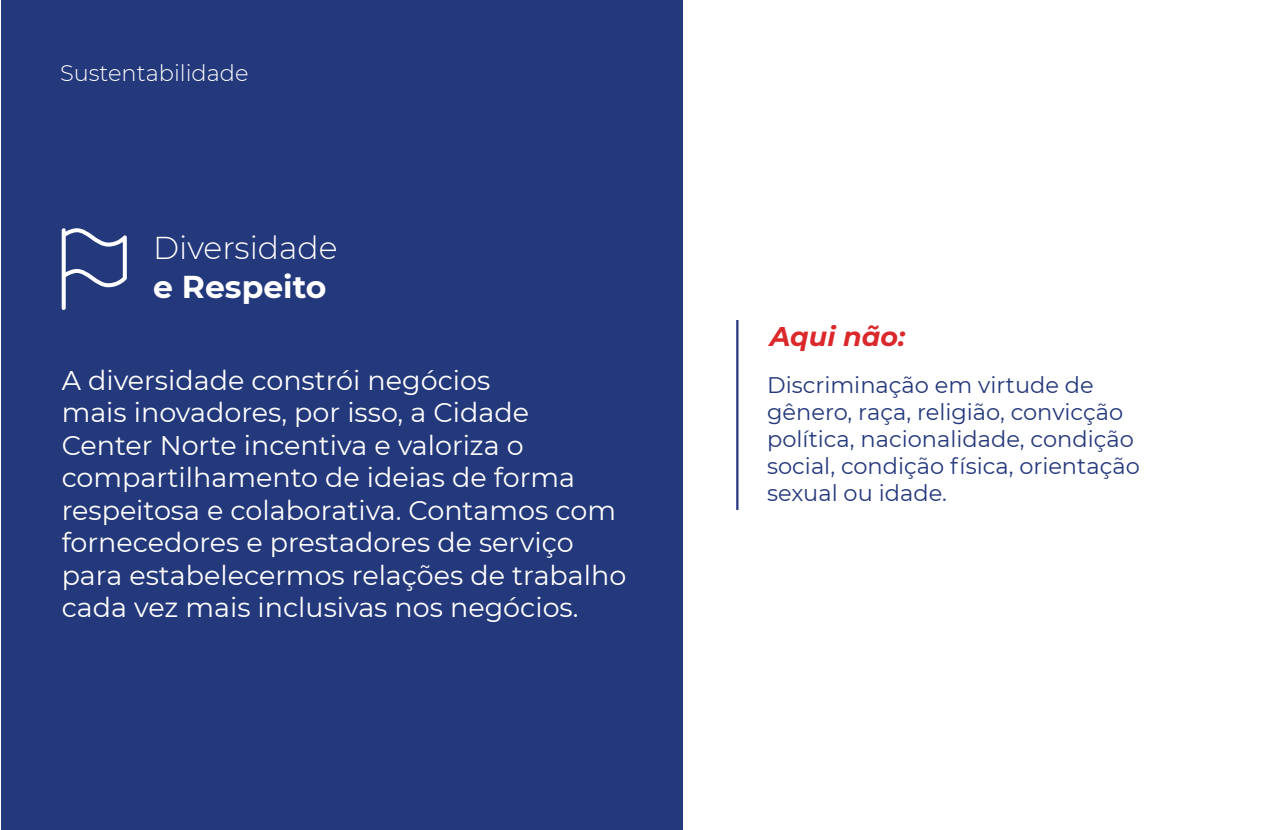
<style>
.page{position:relative;width:1276px;height:830px;background:#fff}
.page>*{position:absolute;margin:0;border:0;box-sizing:border-box;transform-origin:0 0}
.t1{font:300 31.5px "Montserrat";color:#fff}
.t2{font:700 31.5px "Montserrat";color:#fff}
.t3{font:27px/32.4px "Montserrat";color:#fff}
.t4{font:italic 700 27px "Montserrat";color:#db282b}
.t5{font:22.5px/27px "Montserrat";color:#24387c}
.t6{font:300 22.5px "Montserrat";color:#fff}
</style>
<div class="page">
<div style="left:1px;top:0;width:681px;height:829px;background:#24387c"></div>
<hr style="left:736px;top:320px;width:2px;height:189px;background:#273680">
<svg style="left:62px;top:228px;width:65px;height:82px"></svg>
<p class="t6" style="left:60px;top:58px;width:190px">Sustentabilidade</p>
<p class="t1" style="left:153px;top:226px;width:186px">Diversidade</p>
<p class="t2" style="left:153px;top:263px;width:175px">e Respeito</p>
<p class="t4" style="left:769px;top:317px;width:137px">Aqui não:</p>
<p class="t3" style="left:62px;top:363px;width:566px">A diversidade constrói negócios<br>mais inovadores, por isso, a Cidade Center Norte incentiva e valoriza o compartilhamento de ideias de forma respeitosa e colaborativa. Contamos com fornecedores e prestadores de serviço para estabelecermos relações de trabalho cada vez mais inclusivas nos negócios.</p>
<p class="t5" style="left:767px;top:371px;width:374px">Discriminação em virtude de gênero, raça, religião, convicção política, nacionalidade, condição social, condição física, orientação sexual ou idade.</p>
</div>
